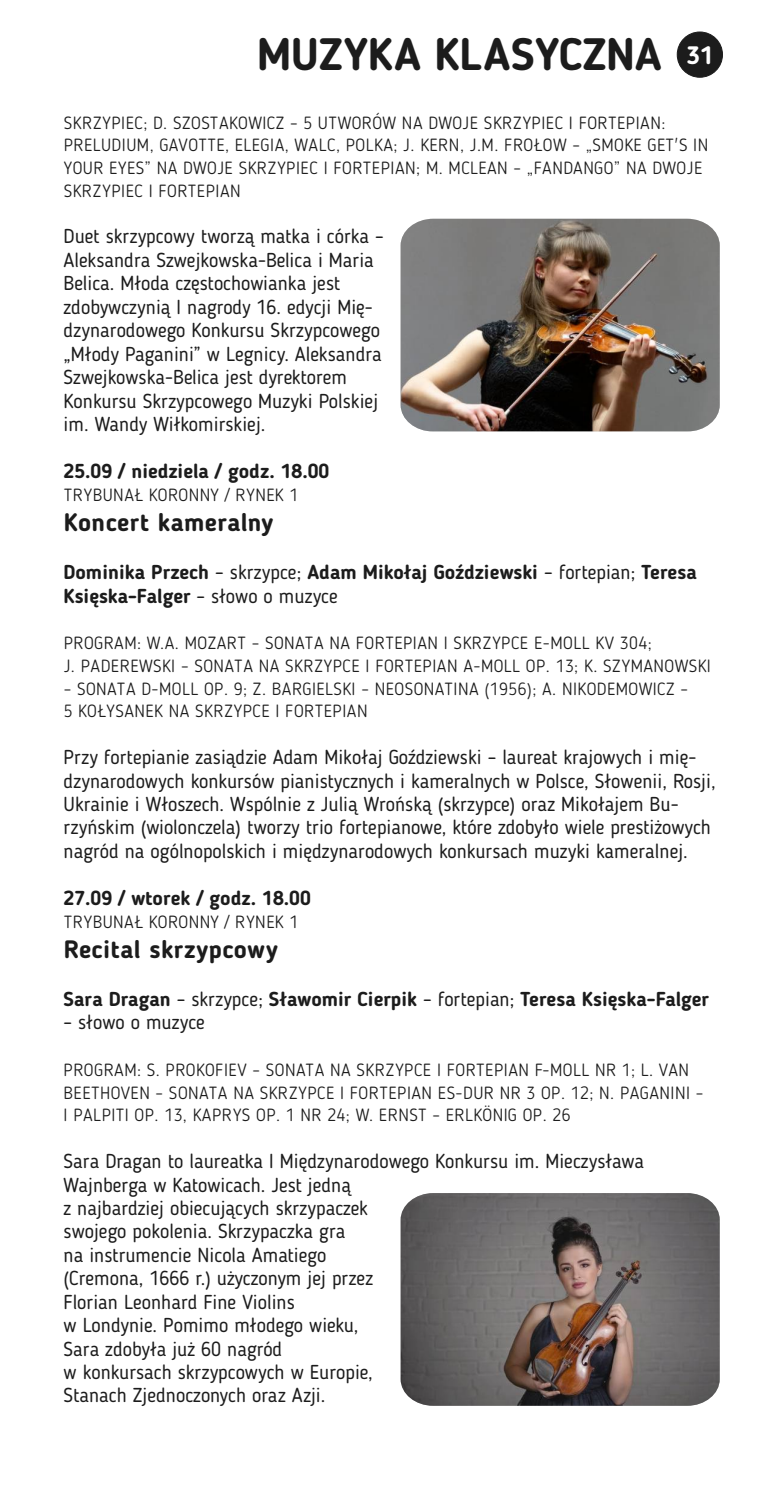
<style>
.page{position:relative;width:780px;height:1489px;background:#fff}
.page>*{position:absolute;margin:0;border:0;box-sizing:border-box;transform-origin:0 0}
.t1{font:700 45px "Blogger Sans";color:#1c1c1c}
.t2{font:700 25px "Blogger Sans";letter-spacing:.015em;color:#1c1c1c}
.t3{font:20px/23.5px "Blogger Sans";color:#1c1c1c}
.t4{font:700 20px/23.5px "Blogger Sans";color:#1c1c1c}
.t5{font:300 17.5px/22.5px "Blogger Sans";letter-spacing:.03em;color:#1c1c1c}
.s1{font-weight:400}
</style>
<div class="page">
<div style="left:677px;top:32px;width:45px;height:45px;background:#1c1c1c;border:1px solid #1c1c1c;border-radius:50%"></div>
<img style="left:400px;top:219px;width:319px;height:212px">
<img style="left:400px;top:1193px;width:319px;height:212px">
<h1 class="t1" style="left:257px;top:36px;width:458px">MUZYKA KLASYCZNA <sup>31</sup></h1>
<p class="t5" style="left:64px;top:113px;width:646px">SKRZYPIEC; D. SZOSTAKOWICZ – 5 UTWORÓW NA DWOJE SKRZYPIEC I FORTEPIAN:<br>PRELUDIUM, GAVOTTE, ELEGIA, WALC, POLKA; J. KERN, J.M. FROŁOW – „SMOKE GET'S IN YOUR EYES” NA DWOJE SKRZYPIEC I FORTEPIAN; M. MCLEAN – „FANDANGO” NA DWOJE SKRZYPIEC I FORTEPIAN</p>
<p class="t3" style="left:64px;top:226px;width:321px">Duet skrzypcowy tworzą matka i córka – Aleksandra Szwejkowska-Belica i Maria Belica. Młoda częstochowianka jest zdobywczynią I nagrody 16. edycji Mię&shy;dzynarodowego Konkursu Skrzypcowego „Młody Paganini” w Legnicy. Aleksandra Szwejkowska-Belica jest dyrektorem Konkursu Skrzypcowego Muzyki Polskiej im. Wandy Wiłkomirskiej.</p>
<p class="t4" style="left:64px;top:461px;width:267px">25.09 / niedziela / godz. 18.00</p>
<p class="t5" style="left:64px;top:485px;width:236px">TRYBUNAŁ KORONNY / RYNEK 1</p>
<p class="t2" style="left:64px;top:512px;width:211px">Koncert kameralny</p>
<p class="t4" style="left:64px;top:562px;width:634px">Dominika Przech <span class="s1">– skrzypce;</span> Adam Mikołaj Goździewski <span class="s1">– fortepian;</span> Teresa<br>Księska-Falger <span class="s1">– słowo o muzyce</span></p>
<p class="t5" style="left:64px;top:633px;width:648px">PROGRAM: W.A. MOZART – SONATA NA FORTEPIAN I SKRZYPCE E-MOLL KV 304;<br>J. PADEREWSKI – SONATA NA SKRZYPCE I FORTEPIAN A-MOLL OP. 13; K. SZYMANOWSKI</p>
<p class="t5" style="left:64px;top:678px;width:625px">– SONATA D-MOLL OP. 9; Z. BARGIELSKI – NEOSONATINA (1956); A. NIKODEMOWICZ –<br>5 KOŁYSANEK NA SKRZYPCE I FORTEPIAN</p>
<p class="t3" style="left:64px;top:747px;width:653px">Przy fortepianie zasiądzie Adam Mikołaj Goździewski – laureat krajowych i mię&shy;dzynarodowych konkursów pianistycznych i kameralnych w Polsce, Słowenii, Rosji, Ukrainie i Włoszech. Wspólnie z Julią Wrońską (skrzypce) oraz Mikołajem Bu&shy;rzyńskim (wiolonczela) tworzy trio fortepianowe, które zdobyło wiele prestiżowych nagród na ogólnopolskich i międzynarodowych konkursach muzyki kameralnej.</p>
<p class="t4" style="left:64px;top:887px;width:249px">27.09 / wtorek / godz. 18.00</p>
<p class="t5" style="left:64px;top:912px;width:236px">TRYBUNAŁ KORONNY / RYNEK 1</p>
<p class="t2" style="left:64px;top:938px;width:216px">Recital skrzypcowy</p>
<p class="t4" style="left:64px;top:988px;width:647px">Sara Dragan <span class="s1">– skrzypce;</span> Sławomir Cierpik <span class="s1">– fortepian;</span> Teresa Księska-Falger</p>
<p class="t3" style="left:64px;top:1012px;width:143px">– słowo o muzyce</p>
<p class="t5" style="left:64px;top:1060px;width:641px">PROGRAM: S. PROKOFIEV – SONATA NA SKRZYPCE I FORTEPIAN F-MOLL NR 1; L. VAN<br>BEETHOVEN – SONATA NA SKRZYPCE I FORTEPIAN ES-DUR NR 3 OP. 12; N. PAGANINI –<br>I PALPITI OP. 13, KAPRYS OP. 1 NR 24; W. ERNST – ERLKÖNIG OP. 26</p>
<p class="t3" style="left:64px;top:1150px;width:582px">Sara Dragan to laureatka I Międzynarodowego Konkursu im. Mieczysława Wajnberga w Katowicach. Jest jedną<br>z najbardziej obiecujących skrzypaczek<br>swojego pokolenia. Skrzypaczka gra<br>na instrumencie Nicola Amatiego<br>(Cremona, 1666 r.) użyczonym jej przez<br>Florian Leonhard Fine Violins<br>w Londynie. Pomimo młodego wieku,<br>Sara zdobyła już 60 nagród<br>w konkursach skrzypcowych w Europie,<br>Stanach Zjednoczonych oraz Azji.</p>
</div>
